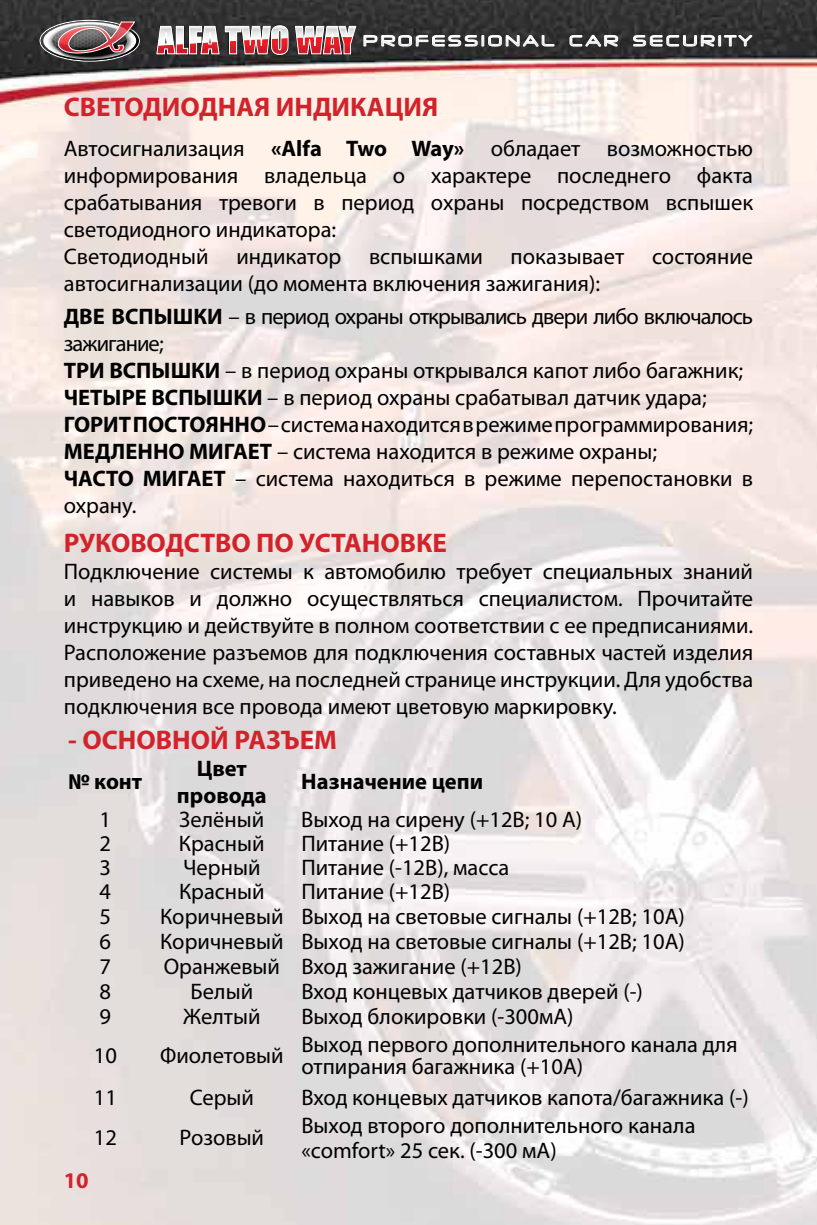
<style>
.page{position:relative;width:817px;height:1225px;background:#fff}
.page>*{position:absolute;margin:0;border:0;box-sizing:border-box;transform-origin:0 0}
.t1{font:700 27px "Myriad Pro";color:#d2232a}
.t2{font:22.5px/27px "Myriad Pro";color:#000}
.t3{font:700 22.5px/27px "Myriad Pro";color:#000;text-align:center}
.t4{font:700 22.5px "Myriad Pro";color:#d2232a}
.s1{font-weight:700}
</style>
<div class="page">
<img style="left:0;top:0;width:816px;height:1225px">
<svg style="left:156px;top:25px;width:201px;height:30px"></svg>
<img style="left:54px;top:18px;width:87px;height:42px">
<svg style="left:40px;top:20px;width:100px;height:42px;background:#846e70"></svg>
<svg style="left:363px;top:35px;width:191px;height:12px"></svg>
<svg style="left:569px;top:35px;width:49px;height:12px"></svg>
<svg style="left:633px;top:35px;width:119px;height:11px"></svg>
<p class="t1" style="left:64px;top:89px;width:376px">СВЕТОДИОДНАЯ ИНДИКАЦИЯ</p>
<p class="t2" style="left:64px;top:134px;width:690px">Автосигнализация <span class="s1">«Alfa Two Way»</span> обладает возможностью информирования владельца о характере последнего факта срабатывания тревоги в период охраны посредством вспышек светодиодного индикатора:<br>Светодиодный индикатор вспышками показывает состояние автосигнализации (до момента включения зажигания):</p>
<p class="t2" style="left:64px;top:303px;width:690px"><span class="s1">ДВЕ ВСПЫШКИ</span> – в период охраны открывались двери либо включалось зажигание;<br><span class="s1">ТРИ ВСПЫШКИ</span> – в период охраны открывался капот либо багажник; <span class="s1">ЧЕТЫРЕ ВСПЫШКИ</span> – в период охраны срабатывал датчик удара; <span class="s1">ГОРИТ ПОСТОЯННО</span> – система находится в режиме программирования; <span class="s1">МЕДЛЕННО МИГАЕТ</span> – система находится в режиме охраны;<br><span class="s1">ЧАСТО МИГАЕТ</span> – система находиться в режиме перепостановки в охрану.</p>
<p class="t1" style="left:64px;top:525px;width:384px">РУКОВОДСТВО ПО УСТАНОВКЕ</p>
<p class="t2" style="left:64px;top:557px;width:690px;text-align:justify">Подключение системы к автомобилю требует специальных знаний и навыков и должно осуществляться специалистом. Прочитайте инструкцию и действуйте в полном соответствии с ее предписаниями.<br>Расположение разъемов для подключения составных частей изделия приведено на схеме, на последней странице инструкции. Для удобства подключения все провода имеют цветовую маркировку.</p>
<p class="t1" style="left:68px;top:723px;width:270px">- ОСНОВНОЙ РАЗЪЕМ</p>
<p class="t3" style="left:68px;top:767px;width:75px">№ конт</p>
<p class="t3" style="left:177px;top:753px;width:91px">Цвет провода</p>
<p class="t3" style="left:301px;top:767px;width:183px">Назначение цепи</p>
<p class="t4" style="left:64px;top:1166px;width:26px">10</p>
<p class="t2" style="left:99px;top:805px;width:13px">1</p>
<p class="t2" style="left:179px;top:805px;width:86px">Зелёный</p>
<p class="t2" style="left:301px;top:805px;width:282px">Выход на сирену (+12В; 10 А)</p>
<p class="t2" style="left:99px;top:830px;width:13px">2</p>
<p class="t2" style="left:179px;top:830px;width:87px">Красный</p>
<p class="t2" style="left:301px;top:830px;width:150px">Питание (+12В)</p>
<p class="t2" style="left:100px;top:854px;width:13px">3</p>
<p class="t2" style="left:183px;top:854px;width:79px">Черный</p>
<p class="t2" style="left:301px;top:854px;width:209px">Питание (-12В), масса</p>
<p class="t2" style="left:100px;top:878px;width:13px">4</p>
<p class="t2" style="left:179px;top:878px;width:87px">Красный</p>
<p class="t2" style="left:301px;top:878px;width:150px">Питание (+12В)</p>
<p class="t2" style="left:100px;top:903px;width:13px">5</p>
<p class="t2" style="left:160px;top:903px;width:526px">Коричневый Выход на световые сигналы (+12В; 10А)</p>
<p class="t2" style="left:100px;top:928px;width:13px">6</p>
<p class="t2" style="left:160px;top:928px;width:526px">Коричневый Выход на световые сигналы (+12В; 10А)</p>
<p class="t2" style="left:100px;top:953px;width:13px">7</p>
<p class="t2" style="left:164px;top:953px;width:359px">Оранжевый Вход зажигание (+12В)</p>
<p class="t2" style="left:100px;top:977px;width:13px">8</p>
<p class="t2" style="left:190px;top:977px;width:64px">Белый</p>
<p class="t2" style="left:301px;top:977px;width:343px">Вход концевых датчиков дверей (-)</p>
<p class="t2" style="left:100px;top:1002px;width:13px">9</p>
<p class="t2" style="left:183px;top:1002px;width:79px">Желтый</p>
<p class="t2" style="left:301px;top:1002px;width:274px">Выход блокировки (-300мА)</p>
<p class="t2" style="left:94px;top:1041px;width:25px">10</p>
<p class="t2" style="left:160px;top:1041px;width:125px">Фиолетовый</p>
<p class="t2" style="left:301px;top:1032px;width:437px;line-height:22.5px">Выход первого дополнительного канала для отпирания багажника (+10А)</p>
<p class="t2" style="left:94px;top:1083px;width:25px">11</p>
<p class="t2" style="left:190px;top:1083px;width:66px">Серый</p>
<p class="t2" style="left:301px;top:1083px;width:449px">Вход концевых датчиков капота/багажника (-)</p>
<p class="t2" style="left:94px;top:1123px;width:25px">12</p>
<p class="t2" style="left:180px;top:1123px;width:86px">Розовый</p>
<p class="t2" style="left:301px;top:1112px;width:395px;line-height:24.8px">Выход второго дополнительного канала «comfort» 25 сек. (-300 мА)</p>
</div>
